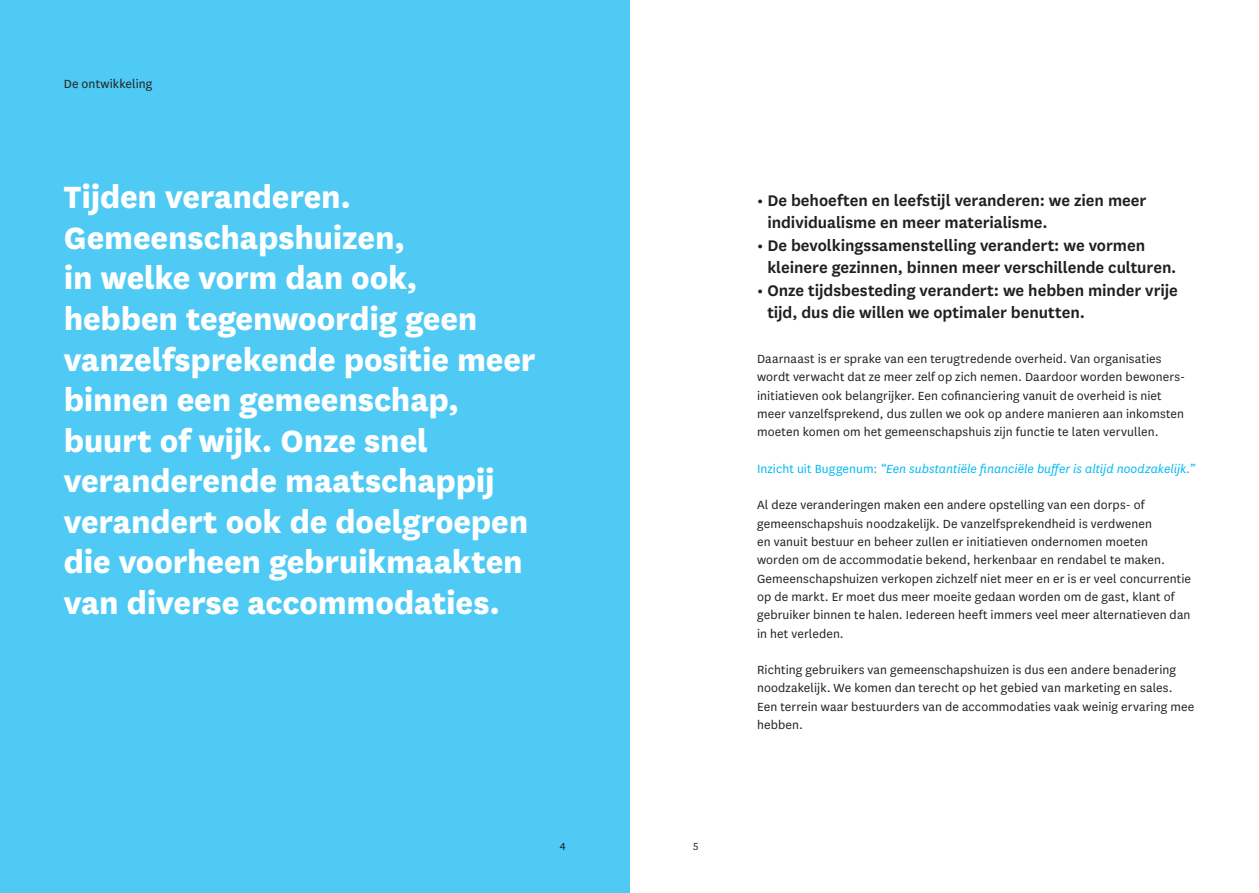
<style>
.page{position:relative;width:1259px;height:893px;background:#fff}
.page>*{position:absolute;margin:0;border:0;box-sizing:border-box;transform-origin:0 0}
.t1{font:800 36px/40.5px "National";letter-spacing:-.005em;color:#fff}
.t2{font:600 18px/22.5px "National";letter-spacing:-.005em;color:#231f20}
.t3{font:13.8px/18.3px "National";letter-spacing:.005em;color:#231f20}
.t4{font:italic 13.8px "National";letter-spacing:.005em;color:#00baf1}
.t5{font:12px "National";color:#231f20}
.s1{font-style:normal}
</style>
<div class="page">
<div style="left:0;top:0;width:629px;height:893px;background:#4ecaf4"></div>
<p class="t3" style="left:64px;top:75px;width:90px">De ontwikkeling</p>
<p class="t1" style="left:64px;top:174px;width:473px">Tijden veranderen.<br>Gemeenschapshuizen,<br>in welke vorm dan ook, hebben tegenwoordig geen vanzelfsprekende positie meer binnen een gemeenschap, buurt of wijk. Onze snel veranderende maatschappij verandert ook de doelgroepen die voorheen gebruikmaakten van diverse accommodaties.</p>
<h2 class="t2" style="left:767px;top:188px;width:380px;text-indent:-10px">• De behoeften en leefstijl veranderen: we zien meer individualisme en meer materialisme.</h2>
<h2 class="t2" style="left:767px;top:233px;width:411px;text-indent:-10px">• De bevolkingssamenstelling verandert: we vormen kleinere gezinnen, binnen meer verschillende culturen.</h2>
<h2 class="t2" style="left:767px;top:278px;width:412px;text-indent:-10px">• Onze tijdsbesteding verandert: we hebben minder vrije tijd, dus die willen we optimaler benutten.</h2>
<p class="t3" style="left:757px;top:349px;width:430px">Daarnaast is er sprake van een terugtredende overheid. Van organisaties wordt verwacht dat ze meer zelf op zich nemen. Daardoor worden bewoners&shy;initiatieven ook belangrijker. Een cofinanciering vanuit de overheid is niet meer vanzelfsprekend, dus zullen we ook op andere manieren aan inkomsten moeten komen om het gemeenschapshuis zijn functie te laten vervullen.</p>
<p class="t4" style="left:757px;top:460px;width:439px"><span class="s1">Inzicht uit Buggenum:</span> “Een substantiële financiële buffer is altijd noodzakelijk.”</p>
<p class="t3" style="left:757px;top:495px;width:435px">Al deze veranderingen maken een andere opstelling van een dorps- of gemeenschapshuis noodzakelijk. De vanzelfsprekendheid is verdwenen<br>en vanuit bestuur en beheer zullen er initiatieven ondernomen moeten worden om de accommodatie bekend, herkenbaar en rendabel te maken.<br>Gemeenschapshuizen verkopen zichzelf niet meer en er is er veel concurrentie op de markt. Er moet dus meer moeite gedaan worden om de gast, klant of gebruiker binnen te halen. Iedereen heeft immers veel meer alternatieven dan in het verleden.</p>
<p class="t3" style="left:757px;top:660px;width:439px">Richting gebruikers van gemeenschapshuizen is dus een andere benadering noodzakelijk. We komen dan terecht op het gebied van marketing en sales.<br>Een terrein waar bestuurders van de accommodaties vaak weinig ervaring mee hebben.</p>
<p class="t5" style="left:560px;top:839px;width:7px">4</p>
<p class="t5" style="left:693px;top:839px;width:7px">5</p>
</div>
